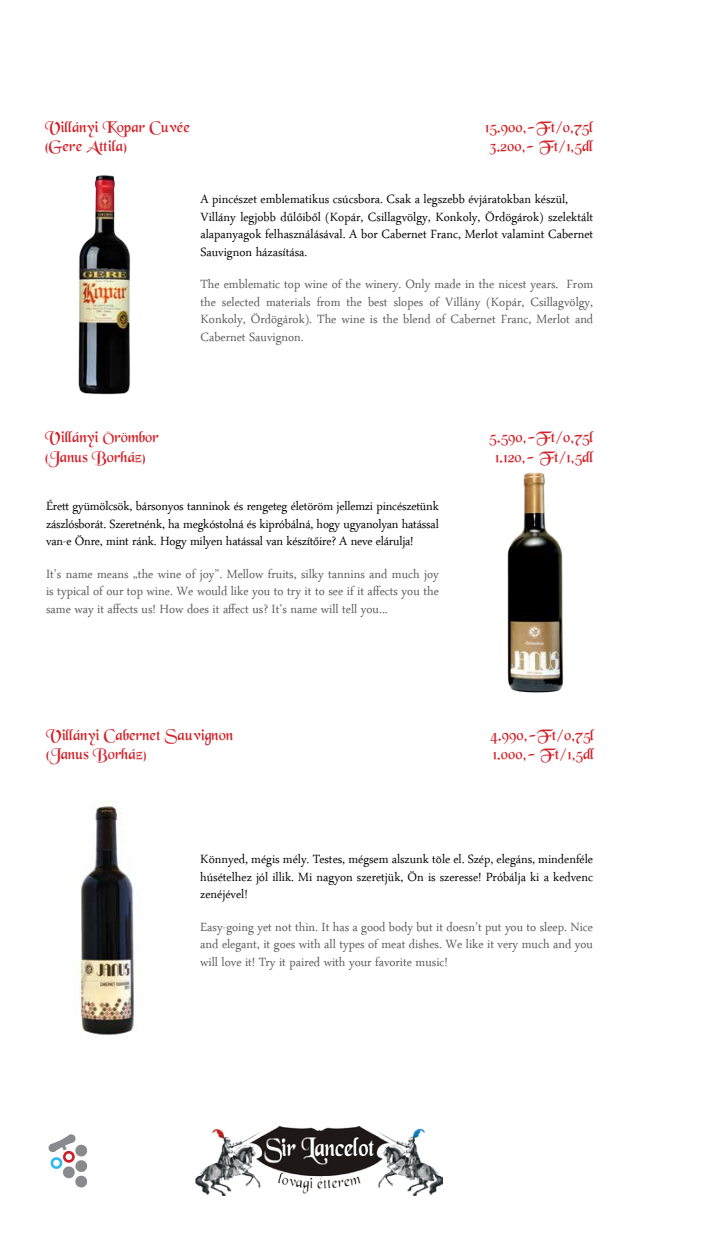
<style>
.page{position:relative;width:709px;height:1241px;background:#fff}
.page>*{position:absolute;margin:0;border:0;box-sizing:border-box;transform-origin:0 0}
.t1{font:17.5px/17.5px "Arabic Typesetting";color:#000;text-align:justify}
.t2{font:17.5px/17.5px "Arabic Typesetting";color:#58595b;text-align:justify}
.t3{font:16.25px "Black Chancery";color:#d2232a}
</style>
<div class="page">
<img style="left:196px;top:1126px;width:246px;height:69px">
<svg style="left:48px;top:1134px;width:40px;height:54px"></svg>
<img style="left:78px;top:175px;width:53px;height:220px">
<img style="left:507px;top:472px;width:56px;height:221px">
<img style="left:80px;top:801px;width:56px;height:234px">
<p class="t3" style="left:45px;top:118px;width:147px">Villányi Kopar Cuvée</p>
<p class="t3" style="left:485px;top:118px;width:110px">15.900,-Ft/0,75l</p>
<p class="t3" style="left:45px;top:138px;width:83px">(Gere Attila)</p>
<p class="t3" style="left:489px;top:138px;width:105px">3.200,- Ft/1,5dl</p>
<p class="t1" style="left:200px;top:192px;width:394px;text-align:left">A pincészet emblematikus csúcsbora. Csak a legszebb évjáratokban készül, Villány legjobb dűlőiből (Kopár, Csillagvölgy, Konkoly, Ördögárok) szelektált alapanyagok felhasználásával. A bor Cabernet Franc, Merlot valamint Cabernet Sauvignon házasítása.</p>
<p class="t2" style="left:200px;top:277px;width:394px">The emblematic top wine of the winery. Only made in the nicest years. From the selected materials from the best slopes of Villány (Kopár, Csillagvölgy, Konkoly, Ördögárok). The wine is the blend of Cabernet Franc, Merlot and Cabernet Sauvignon.</p>
<p class="t3" style="left:45px;top:428px;width:115px">Villányi Örömbor</p>
<p class="t3" style="left:489px;top:428px;width:105px">5.590,-Ft/0,75l</p>
<p class="t3" style="left:45px;top:448px;width:102px">(Janus Borház)</p>
<p class="t3" style="left:494px;top:448px;width:100px">1.120,- Ft/1,5dl</p>
<p class="t1" style="left:46px;top:499px;width:394px">Érett gyümölcsök, bársonyos tanninok és rengeteg életöröm jellemzi pincészetünk zászlósborát. Szeretnénk, ha megkóstolná és kipróbálná, hogy ugyanolyan hatással van-e Önre, mint ránk. Hogy milyen hatással van készítőire? A neve elárulja!</p>
<p class="t2" style="left:46px;top:566px;width:394px">It’s name means „the wine of joy”. Mellow fruits, silky tannins and much joy is typical of our top wine. We would like you to try it to see if it affects you the same way it affects us! How does it affect us? It’s name will tell you...</p>
<p class="t3" style="left:46px;top:726px;width:189px">Villányi Cabernet Sauvignon</p>
<p class="t3" style="left:490px;top:726px;width:105px">4.990,-Ft/0,75l</p>
<p class="t3" style="left:46px;top:745px;width:102px">(Janus Borház)</p>
<p class="t3" style="left:492px;top:745px;width:103px">1.000,- Ft/1,5dl</p>
<p class="t1" style="left:200px;top:852px;width:394px">Könnyed, mégis mély. Testes, mégsem alszunk tõle el. Szép, elegáns, mindenféle húsételhez jól illik. Mi nagyon szeretjük, Ön is szeresse! Próbálja ki a kedvenc zenéjével!</p>
<p class="t2" style="left:200px;top:919px;width:394px">Easy-going yet not thin. It has a good body but it doesn’t put you to sleep. Nice and elegant, it goes with all types of meat dishes. We like it very much and you will love it! Try it paired with your favorite music!</p>
</div>
